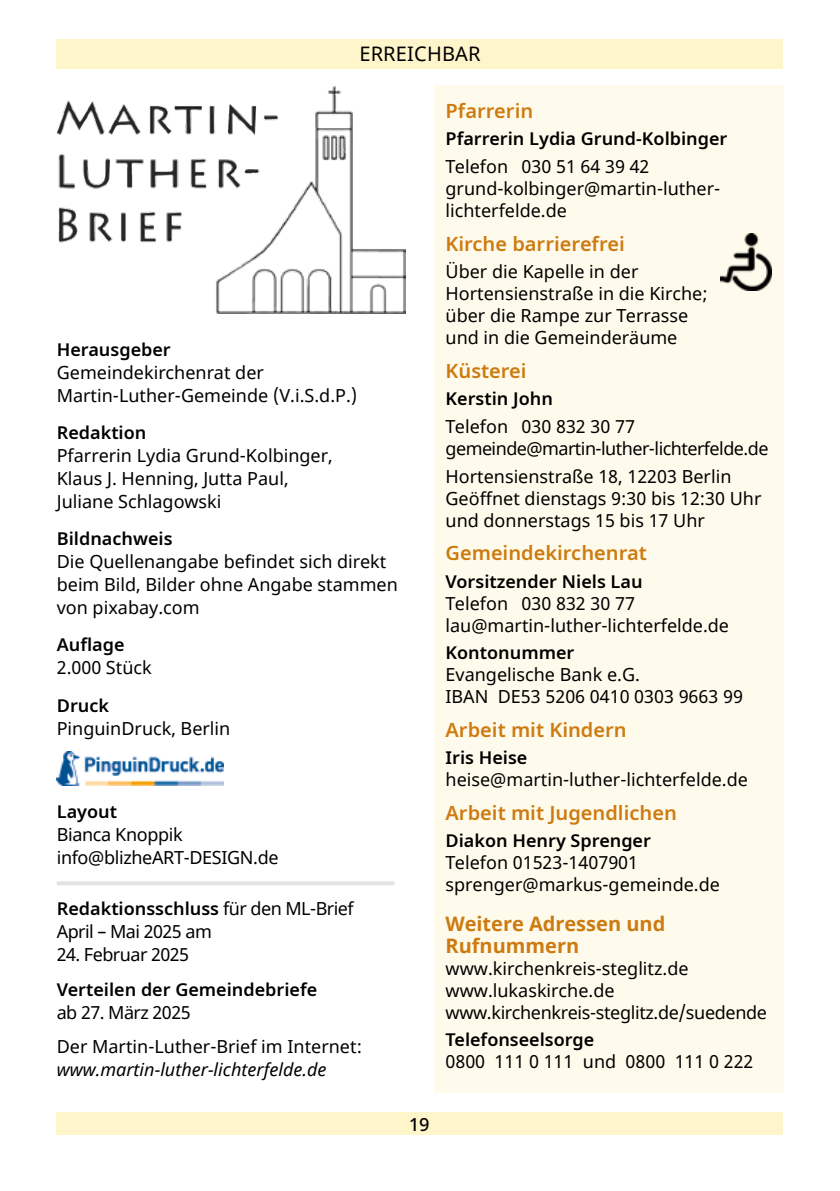
<style>
.page{position:relative;width:840px;height:1191px;background:#fff}
.page>*{position:absolute;margin:0;border:0;box-sizing:border-box;transform-origin:0 0}
.t1{font:600 20px "Noto Sans";color:#cd7b10}
.t2{font:700 20px/22px "Noto Sans";color:#cd7b10}
.t3{font:20px "Noto Sans";letter-spacing:.01em;color:#000}
.t4{font:18px/22px "Noto Sans";color:#000}
.t5{font:600 18px "Noto Sans";color:#000}
.t6{font:18px/22px "Noto Sans";letter-spacing:-.03em;color:#000}
.t7{font:18px/23px "Noto Sans";letter-spacing:-.02em;color:#000}
.t8{font:italic 18px "Noto Sans";color:#000}
.t9{font:500 18px "Noto Sans";color:#000}
.s1{font-weight:600}
</style>
<div class="page">
<div style="left:57px;top:1112px;width:725px;height:22px;background:#fff5cb"></div>
<div style="left:57px;top:40px;width:725px;height:29px;background:#fff5cb"></div>
<div style="left:434px;top:85px;width:348px;height:1007px;background:#fffbec"></div>
<img style="left:720px;top:233px;width:51px;height:57px">
<img style="left:57px;top:751px;width:166px;height:34px">
<img style="left:57px;top:100px;width:145px;height:35px">
<img style="left:58px;top:154px;width:149px;height:35px">
<img style="left:58px;top:207px;width:124px;height:36px">
<img style="left:209px;top:86px;width:196px;height:228px">
<hr style="left:57px;top:881px;width:337px;height:4px;background:#e3e3e3">
<p class="t3" style="left:359px;top:40px;width:123px">ERREICHBAR</p>
<p class="t5" style="left:57px;top:336px;width:115px">Herausgeber</p>
<p class="t4" style="left:57px;top:361px;width:302px;line-height:23px">Gemeindekirchenrat der<br>Martin-Luther-Gemeinde (V.i.S.d.P.)</p>
<p class="t5" style="left:57px;top:420px;width:91px">Redaktion</p>
<p class="t4" style="left:57px;top:444px;width:277px;line-height:23px">Pfarrerin Lydia Grund-Kolbinger,<br>Klaus J. Henning, Jutta Paul,<br>Juliane Schlagowski</p>
<p class="t5" style="left:57px;top:526px;width:117px">Bildnachweis</p>
<p class="t4" style="left:57px;top:551px;width:342px;line-height:23px">Die Quellenangabe befindet sich direkt beim Bild, Bilder ohne Angabe stammen von pixabay.com</p>
<p class="t5" style="left:57px;top:632px;width:69px">Auflage</p>
<p class="t4" style="left:57px;top:657px;width:96px">2.000 Stück</p>
<p class="t5" style="left:57px;top:692px;width:54px">Druck</p>
<p class="t4" style="left:57px;top:717px;width:175px">PinguinDruck, Berlin</p>
<p class="t5" style="left:57px;top:798px;width:62px">Layout</p>
<p class="t7" style="left:57px;top:823px;width:223px">Bianca Knoppik info@blizheART-DESIGN.de</p>
<p class="t6" style="left:57px;top:897px;width:298px;line-height:23px"><span class="s1">Redaktionsschluss</span> für den ML-Brief<br>April – Mai 2025 am</p>
<p class="t6" style="left:57px;top:944px;width:134px">24. Februar 2025</p>
<p class="t5" style="left:57px;top:976px;width:262px">Verteilen der Gemeindebriefe</p>
<p class="t4" style="left:57px;top:995px;width:306px;line-height:34.4px">ab 27. März 2025<br>Der Martin-Luther-Brief im Internet:</p>
<p class="t8" style="left:57px;top:1056px;width:271px">www.martin-luther-lichterfelde.de</p>
<p class="t9" style="left:410px;top:1112px;width:21px">19</p>
<p class="t1" style="left:445px;top:96px;width:89px">Pfarrerin</p>
<p class="t5" style="left:445px;top:126px;width:283px">Pfarrerin Lydia Grund-Kolbinger</p>
<p class="t4" style="left:445px;top:156px;width:276px">Telefon 030 51 64 39 42 grund-kolbinger@martin-luther&shy;lichterfelde.de</p>
<p class="t1" style="left:445px;top:229px;width:181px">Kirche barrierefrei</p>
<p class="t4" style="left:445px;top:261px;width:263px">Über die Kapelle in der<br>Hortensienstraße in die Kirche; über die Rampe zur Terrasse und in die Gemeinderäume</p>
<p class="t1" style="left:445px;top:356px;width:83px">Küsterei</p>
<p class="t5" style="left:445px;top:386px;width:109px">Kerstin John</p>
<p class="t6" style="left:445px;top:416px;width:324px">Telefon 030 832 30 77 gemeinde@martin-luther-lichterfelde.de</p>
<p class="t4" style="left:445px;top:466px;width:317px">Hortensienstraße 18, 12203 Berlin<br>Geöffnet dienstags 9:30 bis 12:30 Uhr und donnerstags 15 bis 17 Uhr</p>
<p class="t1" style="left:445px;top:538px;width:203px">Gemeindekirchenrat</p>
<p class="t5" style="left:445px;top:568px;width:198px">Vorsitzender Niels Lau</p>
<p class="t4" style="left:445px;top:593px;width:285px">Telefon 030 832 30 77 lau@martin-luther-lichterfelde.de</p>
<p class="t5" style="left:445px;top:640px;width:130px">Kontonummer</p>
<p class="t4" style="left:445px;top:664px;width:299px">Evangelische Bank e.G.<br>IBAN DE53 5206 0410 0303 9663 99</p>
<p class="t1" style="left:445px;top:715px;width:183px">Arbeit mit Kindern</p>
<p class="t5" style="left:445px;top:745px;width:83px">Iris Heise</p>
<p class="t4" style="left:445px;top:769px;width:304px">heise@martin-luther-lichterfelde.de</p>
<p class="t1" style="left:445px;top:798px;width:233px">Arbeit mit Jugendlichen</p>
<p class="t5" style="left:445px;top:828px;width:207px">Diakon Henry Sprenger</p>
<p class="t4" style="left:445px;top:852px;width:276px">Telefon 01523-1407901 sprenger@markus-gemeinde.de</p>
<p class="t2" style="left:445px;top:912px;width:221px">Weitere Adressen und<br>Rufnummern</p>
<p class="t4" style="left:445px;top:957px;width:323px">www.kirchenkreis-steglitz.de www.lukaskirche.de www.kirchenkreis-steglitz.de/suedende</p>
<p class="t5" style="left:445px;top:1027px;width:150px">Telefonseelsorge</p>
<p class="t4" style="left:445px;top:1051px;width:309px">0800 111 0 111 und 0800 111 0 222</p>
</div>
